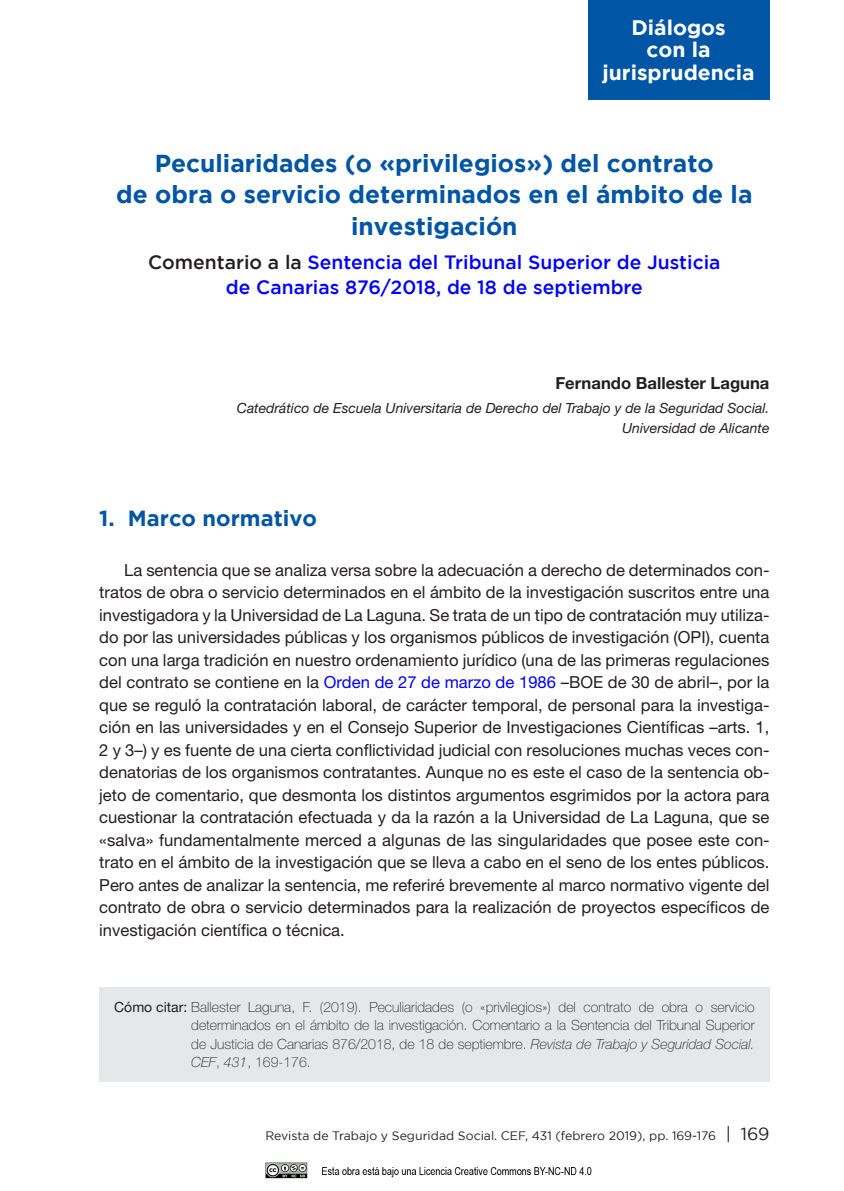
<style>
.page{position:relative;width:844px;height:1191px;background:#fff}
.page>*{position:absolute;margin:0;border:0;box-sizing:border-box;transform-origin:0 0}
.t1{font:700 24.5px/31.5px "Gotham";color:#0155a5;text-align:center}
.t2{font:700 21.88px "Gotham";color:#0155a5}
.t3{font:700 21px/22.8px "Gotham";color:#fff;text-align:center}
.t4{font:500 19.25px/24.5px "Gotham";color:#00f;text-align:center}
.t5{font:16.62px/22.6px "Helvetica Neue LT Std";color:#231f20;text-align:justify}
.t6{font:700 16.62px "Helvetica Neue LT Std";color:#231f20}
.t7{font:100 14px/18.4px "Helvetica Neue LT Std";color:#231f20;text-align:justify}
.t8{font:italic 14px/19.2px "Helvetica Neue LT Std";color:#231f20;text-align:right}
.t9{font:12.25px "Gotham";color:#231f20}
.s1{color:#231f20}
.s2{color:#00f}
.s3{font-weight:400}
.s4{font-style:italic}
.s5{font-size:17.5px}
</style>
<div class="page">
<img style="left:265px;top:1162px;width:327px;height:17px">
<div style="left:587px;top:0;width:182px;height:99px;background:#0155a5"></div>
<div style="left:99px;top:987px;width:670px;height:94px;background:#e6e7e9"></div>
<p class="t3" style="left:602px;top:15px;width:154px">Diálogos<br>con la jurisprudencia</p>
<h1 class="t1" style="left:116px;top:147px;width:637px">Peculiaridades (o «privilegios») del contrato<br>de obra o servicio determinados en el ámbito de la investigación</h1>
<p class="t4" style="left:148px;top:250px;width:573px"><span class="s1">Comentario a la</span> Sentencia del Tribunal Superior de Justicia de Canarias 876/2018, de 18 de septiembre</p>
<p class="t6" style="left:555px;top:373px;width:215px">Fernando Ballester Laguna</p>
<p class="t8" style="left:237px;top:398px;width:534px">Catedrático de Escuela Universitaria de Derecho del Trabajo y de la Seguridad Social.<br>Universidad de Alicante</p>
<h2 class="t2" style="left:99px;top:505px;width:219px">1. Marco normativo</h2>
<p class="t5" style="left:99px;top:558px;width:671px;text-indent:25px">La sentencia que se analiza versa sobre la adecuación a derecho de determinados con&shy;tratos de obra o servicio determinados en el ámbito de la investigación suscritos entre una investigadora y la Universidad de La Laguna. Se trata de un tipo de contratación muy utiliza&shy;do por las universidades públicas y los organismos públicos de investigación (OPI), cuenta con una larga tradición en nuestro ordenamiento jurídico (una de las primeras regulaciones del contrato se contiene en la <span class="s2">Orden de 27 de marzo de 1986</span> –BOE de 30 de abril–, por la que se reguló la contratación laboral, de carácter temporal, de personal para la investiga&shy;ción en las universidades y en el Consejo Superior de Investigaciones Científicas –arts. 1, 2 y 3–) y es fuente de una cierta conflictividad judicial con resoluciones muchas veces con&shy;denatorias de los organismos contratantes. Aunque no es este el caso de la sentencia ob&shy;jeto de comentario, que desmonta los distintos argumentos esgrimidos por la actora para cuestionar la contratación efectuada y da la razón a la Universidad de La Laguna, que se «salva» fundamentalmente merced a algunas de las singularidades que posee este con&shy;trato en el ámbito de la investigación que se lleva a cabo en el seno de los entes públicos.<br>Pero antes de analizar la sentencia, me referiré brevemente al marco normativo vigente del contrato de obra o servicio determinados para la realización de proyectos específicos de investigación científica o técnica.</p>
<p class="t7" style="left:191px;top:997px;width:564px;text-indent:-77px"><span class="s3">Cómo citar:</span> Ballester Laguna, F. (2019). Peculiaridades (o «privilegios») del contrato de obra o servicio determinados en el ámbito de la investigación. Comentario a la Sentencia del Tribunal Superior de Justicia de Canarias 876/2018, de 18 de septiembre. <span class="s4">Revista de Trabajo y Seguridad Social.<br>CEF</span>, <span class="s4">431</span>, 169-176.</p>
<p class="t9" style="left:265px;top:1128px;width:505px">Revista de Trabajo y Seguridad Social. CEF, 431 (febrero 2019), pp. 169-176 <span class="s5">| 169</span></p>
</div>
